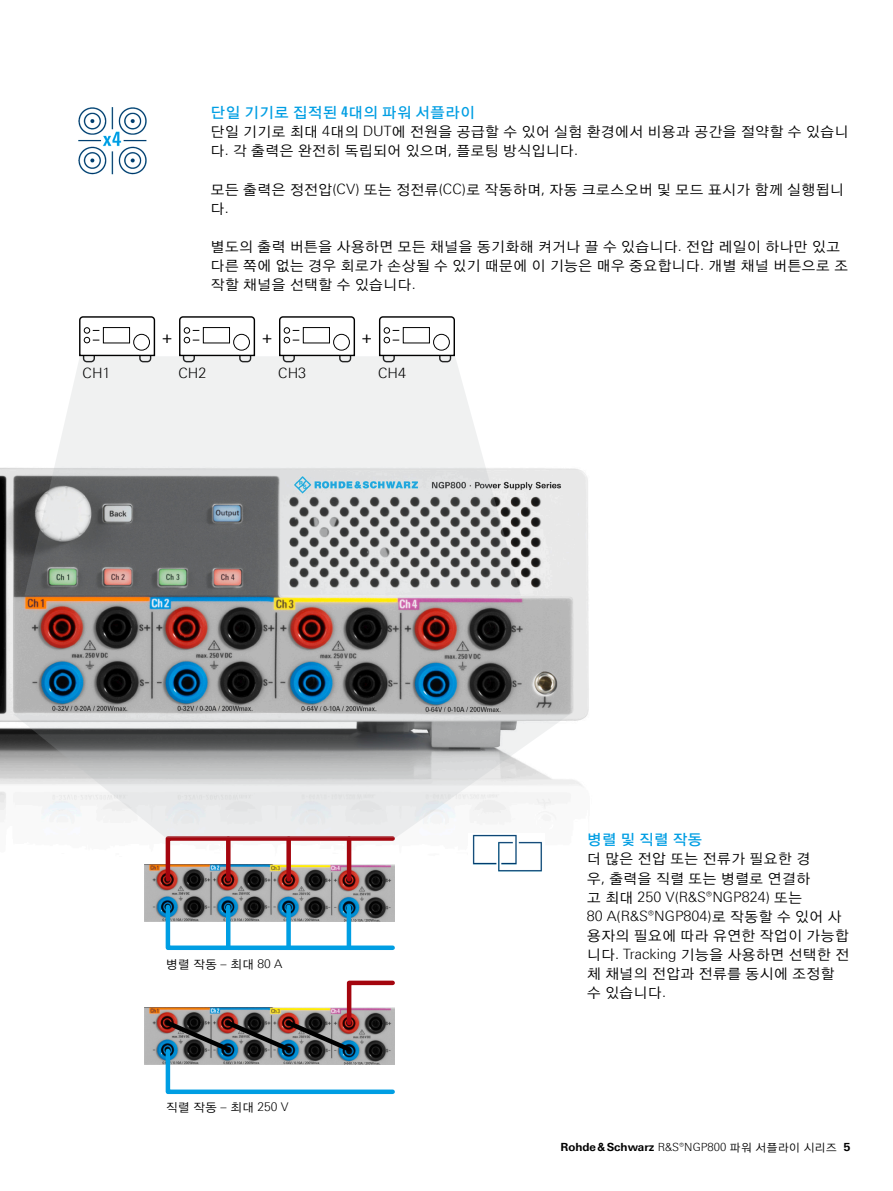
<style>
.page{position:relative;width:893px;height:1191px;background:#fff}
.page>*{position:absolute;margin:0;border:0;box-sizing:border-box;transform-origin:0 0}
.t1{font:16.95px "Linotype Univers 420 Cn";color:#000}
.Absatzfett_cyan{font:15px "YDIYGO130 KS Cpc EUC H";color:#009ee3}
.Haupttext_ohne_Absta{font:14.25px/19.2px "YDIYGO120 KS Cpc EUC H";color:#000}
.Haupttext{font:14.25px/19.2px "YDIYGO120 KS Cpc EUC H";color:#000}
.Grafiktext_9_5_pt_oh{font:300 14.25px "Linotype Univers 330";color:#000}
.Grafiktext_ohne_Rast{font:12px "YDIYGO120 KS Cpc EUC H";color:#000}
.t2{font:700 11.25px "Linotype Univers 630";color:#000}
.s1{font-family:"Linotype Univers 620 Cn";font-weight:700}
.s2{font-family:"Linotype Univers 330";font-weight:300}
.s3{font-family:"YDIYGO120 KS Cpc EUC H";font-weight:400}
</style>
<div class="page">
<img style="left:0;top:467px;width:589px;height:572px">
<svg style="left:79px;top:316px;width:77px;height:40px"></svg>
<svg style="left:179px;top:316px;width:77px;height:40px"></svg>
<svg style="left:378px;top:316px;width:77px;height:40px"></svg>
<svg style="left:279px;top:316px;width:77px;height:40px"></svg>
<img style="left:145px;top:864px;width:249px;height:57px">
<svg style="left:163px;top:902px;width:232px;height:50px"></svg>
<hr style="left:226px;top:907px;width:4px;height:40px;background:#009ee3">
<div style="left:286px;top:907px;width:5px;height:39px;background:#009ee3"></div>
<hr style="left:347px;top:907px;width:4px;height:39px;background:#009ee3">
<svg style="left:163px;top:838px;width:232px;height:46px"></svg>
<div style="left:226px;top:838px;width:5px;height:41px;background:#a4050e"></div>
<div style="left:286px;top:838px;width:5px;height:41px;background:#a4050e"></div>
<hr style="left:347px;top:838px;width:4px;height:41px;background:#a4050e">
<img style="left:145px;top:1008px;width:17px;height:56px">
<svg style="left:162px;top:978px;width:233px;height:117px"></svg>
<img style="left:78px;top:107px;width:69px;height:68px">
<img style="left:469px;top:838px;width:76px;height:41px">
<svg style="left:25px;top:356px;width:496px;height:239px"></svg>
<svg style="left:13px;top:713px;width:558px;height:125px"></svg>
<p class="Absatzfett_cyan" style="left:210px;top:105px;width:266px">단일 기기로 집적된 <span class="s1">4</span>대의 파워 서플라이</p>
<p class="Haupttext_ohne_Absta" style="left:210px;top:122px;width:640px">단일 기기로 최대 <span class="s2">4</span>대의 <span class="s2">DUT</span>에 전원을 공급할 수 있어 실험 환경에서 비용과 공간을 절약할 수 있습니 다<span class="s2">.</span> 각 출력은 완전히 독립되어 있으며<span class="s2">,</span> 플로팅 방식입니다<span class="s2">.</span></p>
<p class="Haupttext" style="left:210px;top:180px;width:635px">모든 출력은 정전압<span class="s2">(CV)</span> 또는 정전류<span class="s2">(CC)</span>로 작동하며<span class="s2">,</span> 자동 크로스오버 및 모드 표시가 함께 실행됩니 다<span class="s2">.</span></p>
<p class="Haupttext" style="left:210px;top:237px;width:639px">별도의 출력 버튼을 사용하면 모든 채널을 동기화해 켜거나 끌 수 있습니다<span class="s2">.</span> 전압 레일이 하나만 있고 다른 쪽에 없는 경우 회로가 손상될 수 있기 때문에 이 기능은 매우 중요합니다<span class="s2">.</span> 개별 채널 버튼으로 조 작할 채널을 선택할 수 있습니다<span class="s2">.</span></p>
<p class="t1" style="left:162px;top:327px;width:12px">+</p>
<p class="t1" style="left:262px;top:327px;width:12px">+</p>
<p class="t1" style="left:362px;top:327px;width:12px">+</p>
<p class="Grafiktext_9_5_pt_oh" style="left:83px;top:364px;width:30px">CH1</p>
<p class="Grafiktext_9_5_pt_oh" style="left:178px;top:364px;width:30px">CH2</p>
<p class="Grafiktext_9_5_pt_oh" style="left:278px;top:364px;width:30px">CH3</p>
<p class="Grafiktext_9_5_pt_oh" style="left:378px;top:364px;width:30px">CH4</p>
<p class="Grafiktext_ohne_Rast" style="left:166px;top:958px;width:118px">병렬 작동 <span class="s2">–</span> 최대 <span class="s2">80 A</span></p>
<p class="Grafiktext_ohne_Rast" style="left:166px;top:1102px;width:124px">직렬 작동 <span class="s2">–</span> 최대 <span class="s2">250 V</span></p>
<p class="Absatzfett_cyan" style="left:587px;top:832px;width:117px">병렬 및 직렬 작동</p>
<p class="Haupttext_ohne_Absta" style="left:587px;top:849px;width:264px">더 많은 전압 또는 전류가 필요한 경<br>우<span class="s2">,</span> 출력을 직렬 또는 병렬로 연결하<br>고 최대 <span class="s2">250 V(R&amp;S®NGP824)</span> 또는<br><span class="s2">80 A(R&amp;S®NGP804)</span>로 작동할 수 있어 사 용자의 필요에 따라 유연한 작업이 가능합 니다<span class="s2">. Tracking</span> 기능을 사용하면 선택한 전 체 채널의 전압과 전류를 동시에 조정할 수 있습니다<span class="s2">.</span></p>
<p class="t2" style="left:560px;top:1139px;width:291px">Rohde&amp;Schwarz <span class="s2">R&amp;S®NGP800</span> <span class="s3">파워 서플라이 시리즈</span> 5</p>
</div>
